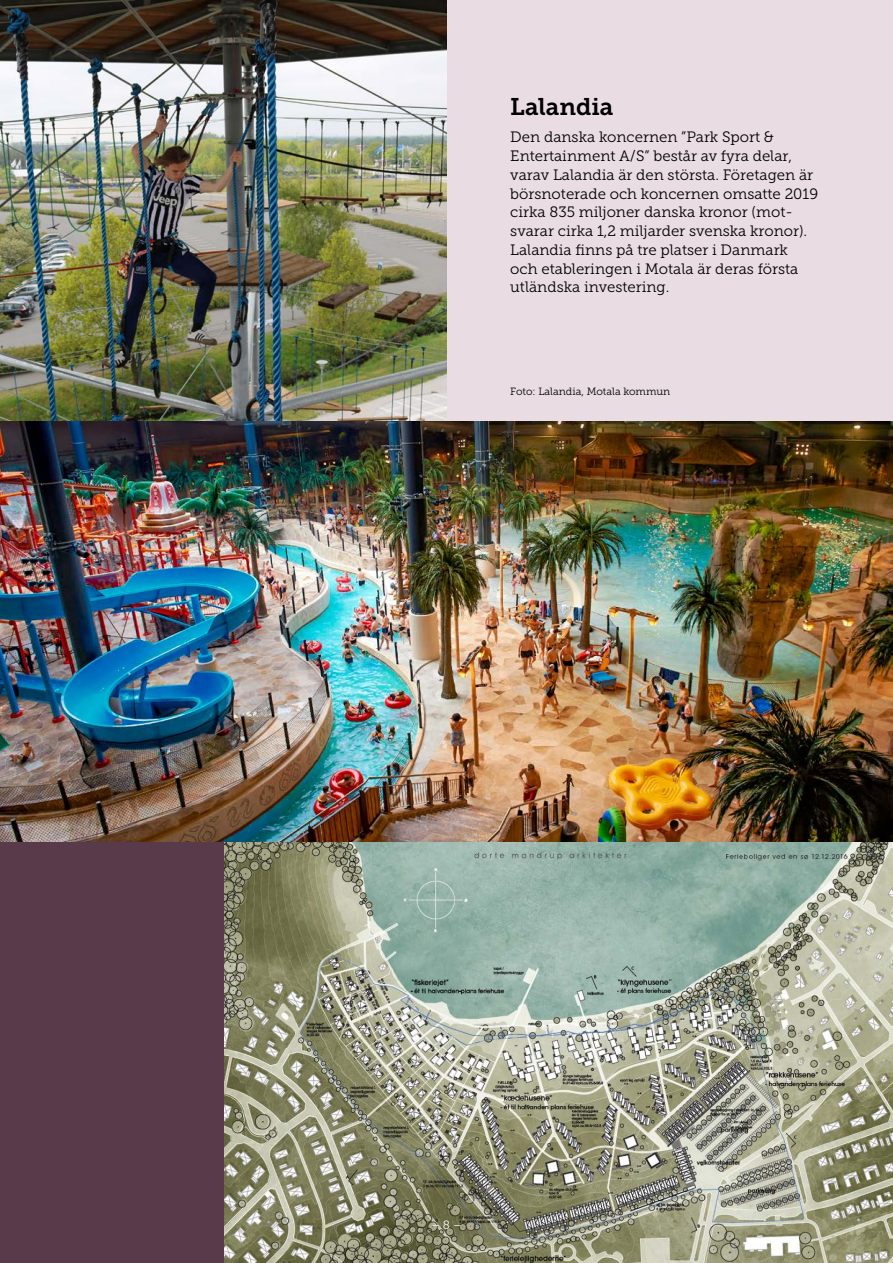
<style>
.page{position:relative;width:893px;height:1263px;background:#fff}
.page>*{position:absolute;margin:0;border:0;box-sizing:border-box;transform-origin:0 0}
.t1{font:24px "Museo Slab 700";color:#000}
.t2{font:15px/18.8px "Museo Slab 300";color:#000}
.t3{font:12px "Museo Slab 300";color:#fff}
.t4{font:10.5px "Museo Slab 300";color:#000}
</style>
<div class="page">
<img style="left:223px;top:842px;width:670px;height:421px">
<div style="left:446px;top:0;width:447px;height:421px;background:#eadce3"></div>
<img style="left:0;top:0;width:446px;height:421px">
<img style="left:0;top:421px;width:893px;height:421px">
<div style="left:0;top:842px;width:223px;height:421px;background:#583a4a"></div>
<h1 class="t1" style="left:510px;top:93px;width:105px">Lalandia</h1>
<p class="t2" style="left:510px;top:128px;width:309px">Den danska koncernen ”Park Sport &amp; Entertainment A/S” består av fyra delar, varav Lalandia är den största. Företagen är börsnoterade och koncernen omsatte 2019 cirka 835 miljoner danska kronor (mot&shy;svarar cirka 1,2 miljarder svenska kronor).<br>Lalandia finns på tre platser i Danmark och etableringen i Motala är deras första utländska investering.</p>
<p class="t4" style="left:510px;top:385px;width:162px">Foto: Lalandia, Motala kommun</p>
<p class="t3" style="left:431px;top:1218px;width:32px">– 8 –</p>
</div>
